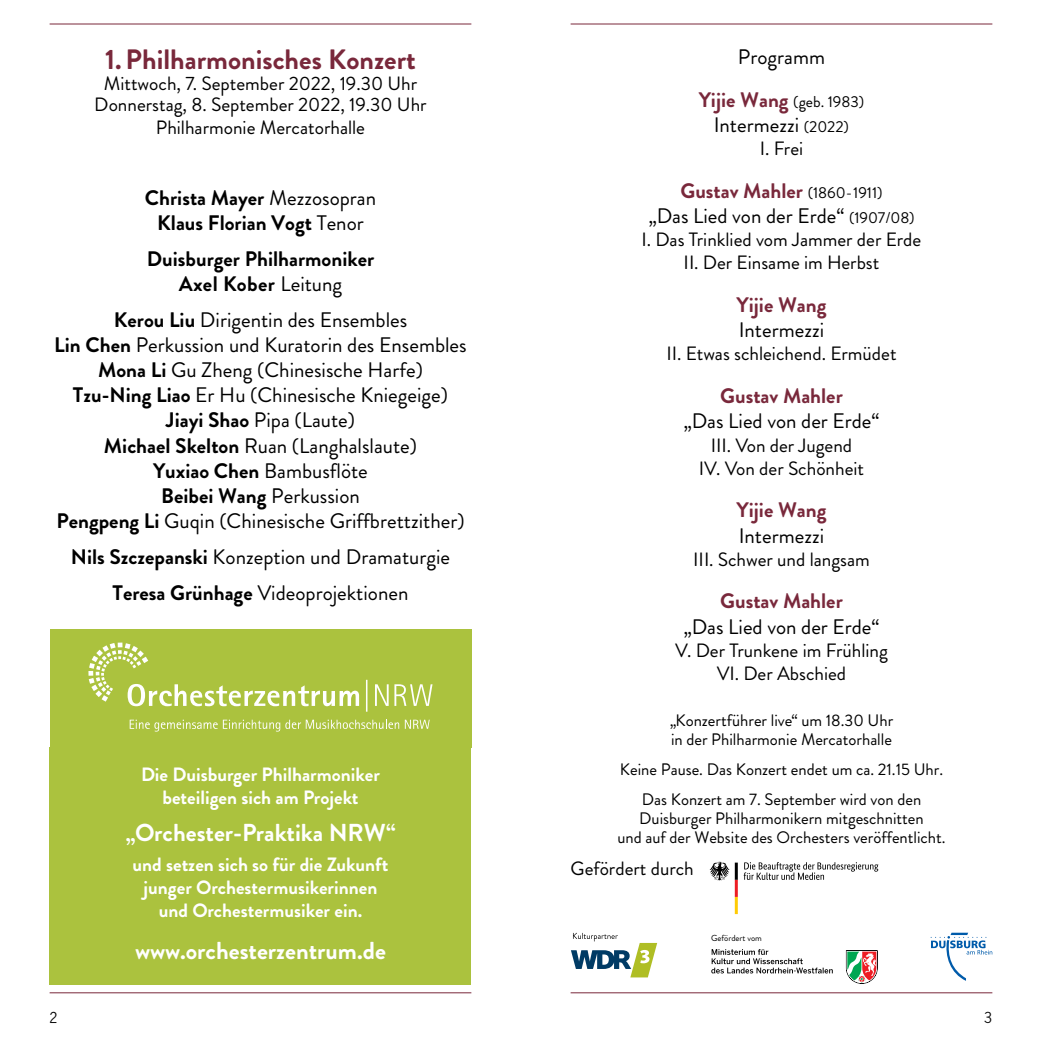
<style>
.page{position:relative;width:1042px;height:1042px;background:#fff}
.page>*{position:absolute;margin:0;border:0;box-sizing:border-box;transform-origin:0 0}
.t1{font:700 28px "Brandon";color:#79283b}
.t2{font:700 24.5px "Brandon";color:#fff}
.t3{font:21px/25.2px "Brandon";color:#000;text-align:center}
.t4{font:700 21px/24.5px "Brandon";color:#000;text-align:center}
.t5{font:700 21px "Brandon";color:#79283b}
.t6{font:19.25px/23.1px "Brandon";color:#000;text-align:center}
.t7{font:700 19.25px/23.1px "Brandon";color:#fff;text-align:center}
.t8{font:16.62px/19.2px "Brandon";color:#000;text-align:center}
.t9{font:15.75px/25.2px "Brandon";color:#000;text-align:center}
.t10{font:15.75px "News Gothic BQ";color:#000}
.t11{font:8.75px "Brandon";color:#000}
.s1{font-weight:400}
.s2{font-weight:700}
.s3{font-weight:700;font-size:21px;color:#79283b}
.s4{font-size:15.75px}
.s5{font-size:21px}
</style>
<div class="page">
<hr style="left:50px;top:24px;width:421px;height:1px;background:#79283b">
<hr style="left:570px;top:24px;width:422px;height:1px;background:#79283b">
<hr style="left:50px;top:992px;width:421px;height:1px;background:#79283b">
<hr style="left:570px;top:992px;width:422px;height:1px;background:#79283b">
<svg style="left:709px;top:862px;width:169px;height:52px"></svg>
<div style="left:50px;top:748px;width:421px;height:237px;background:#abc23e"></div>
<div style="left:50px;top:629px;width:421px;height:119px;background:#abc23e"></div>
<svg style="left:88px;top:642px;width:344px;height:70px"></svg>
<svg style="left:130px;top:720px;width:269px;height:11px"></svg>
<svg style="left:405px;top:720px;width:25px;height:9px"></svg>
<svg style="left:930px;top:932px;width:62px;height:49px"></svg>
<svg style="left:846px;top:950px;width:32px;height:34px"></svg>
<svg style="left:711px;top:949px;width:122px;height:24px"></svg>
<svg style="left:571px;top:933px;width:86px;height:44px"></svg>
<h1 class="t1" style="left:105px;top:40px;width:312px">1. Philharmonisches Konzert</h1>
<p class="t6" style="left:94px;top:73px;width:334px;line-height:21px">Mittwoch, 7. September 2022, 19.30 Uhr<br>Donnerstag, 8. September 2022, 19.30 Uhr</p>
<p class="t6" style="left:156px;top:116px;width:211px">Philharmonie Mercatorhalle</p>
<p class="t4" style="left:145px;top:186px;width:233px">Christa Mayer <span class="s1">Mezzosopran<br></span>Klaus Florian Vogt <span class="s1">Tenor</span></p>
<p class="t4" style="left:147px;top:246px;width:229px;line-height:25.2px">Duisburger Philharmoniker<br>Axel Kober <span class="s1">Leitung</span></p>
<p class="t3" style="left:54px;top:307px;width:414px"><span class="s2">Kerou Liu</span> Dirigentin des Ensembles<br><span class="s2">Lin Chen</span> Perkussion und Kuratorin des Ensembles <span class="s2">Mona Li</span> Gu Zheng (Chinesische Harfe)<br><span class="s2">Tzu-Ning Liao</span> Er Hu (Chinesische Kniegeige)<br><span class="s2">Jiayi Shao</span> Pipa (Laute)<br><span class="s2">Michael Skelton</span> Ruan (Langhalslaute)<br><span class="s2">Yuxiao Chen</span> Bambusflöte<br><span class="s2">Beibei Wang</span> Perkussion<br><span class="s2">Pengpeng Li</span> Guqin (Chinesische Griffbrettzither)</p>
<p class="t3" style="left:71px;top:539px;width:381px;line-height:35.7px"><span class="s2">Nils Szczepanski</span> Konzeption und Dramaturgie<br><span class="s2">Teresa Grünhage</span> Videoprojektionen</p>
<p class="t7" style="left:141px;top:763px;width:240px">Die Duisburger Philharmoniker beteiligen sich am Projekt</p>
<p class="t2" style="left:125px;top:815px;width:272px">„Orchester-Praktika NRW“</p>
<p class="t7" style="left:132px;top:853px;width:257px">und setzen sich so für die Zukunft junger Orchestermusikerinnen und Orchestermusiker ein.</p>
<p class="t2" style="left:135px;top:933px;width:252px">www.orchesterzentrum.de</p>
<p class="t3" style="left:738px;top:45px;width:89px">Programm</p>
<p class="t9" style="left:699px;top:89px;width:167px"><span class="s3">Yijie Wang</span> (geb. 1983)</p>
<p class="t3" style="left:714px;top:113px;width:137px">Intermezzi <span class="s4">(2022)</span></p>
<p class="t6" style="left:760px;top:137px;width:45px">I. Frei</p>
<p class="t9" style="left:648px;top:180px;width:268px"><span class="s3">Gustav Mahler</span> (1860-1911)<br><span class="s5">„Das Lied von der Erde“</span> (1907/08)</p>
<p class="t6" style="left:641px;top:228px;width:281px">I. Das Trinklied vom Jammer der Erde<br>II. Der Einsame im Herbst</p>
<p class="t5" style="left:736px;top:290px;width:91px">Yijie Wang</p>
<p class="t3" style="left:739px;top:318px;width:87px">Intermezzi</p>
<p class="t6" style="left:666px;top:343px;width:232px">II. Etwas schleichend. Ermüdet</p>
<p class="t5" style="left:720px;top:381px;width:124px">Gustav Mahler</p>
<p class="t3" style="left:683px;top:409px;width:198px">„Das Lied von der Erde“</p>
<p class="t6" style="left:699px;top:434px;width:167px">III. Von der Jugend<br>IV. Von der Schönheit</p>
<p class="t5" style="left:736px;top:495px;width:91px">Yijie Wang</p>
<p class="t3" style="left:739px;top:523px;width:87px">Intermezzi</p>
<p class="t6" style="left:693px;top:548px;width:178px">III. Schwer und langsam</p>
<p class="t5" style="left:720px;top:586px;width:124px">Gustav Mahler</p>
<p class="t3" style="left:683px;top:614px;width:198px">„Das Lied von der Erde“</p>
<p class="t6" style="left:675px;top:639px;width:214px">V. Der Trunkene im Frühling<br>VI. Der Abschied</p>
<p class="t8" style="left:670px;top:711px;width:225px;text-align:left">„Konzertführer live“ um 18.30 Uhr in der Philharmonie Mercatorhalle</p>
<p class="t8" style="left:620px;top:755px;width:325px;line-height:29.8px">Keine Pause. Das Konzert endet um ca. 21.15 Uhr.<br>Das Konzert am 7. September wird von den</p>
<p class="t8" style="left:617px;top:809px;width:330px">Duisburger Philharmonikern mitgeschnitten<br>und auf der Website des Orchesters veröffentlicht.</p>
<p class="t6" style="left:570px;top:857px;width:125px">Gefördert durch</p>
<p class="t11" style="left:711px;top:932px;width:52px">Gefördert vom</p>
<p class="t10" style="left:50px;top:1009px;width:10px">2</p>
<p class="t10" style="left:984px;top:1009px;width:10px">3</p>
</div>
